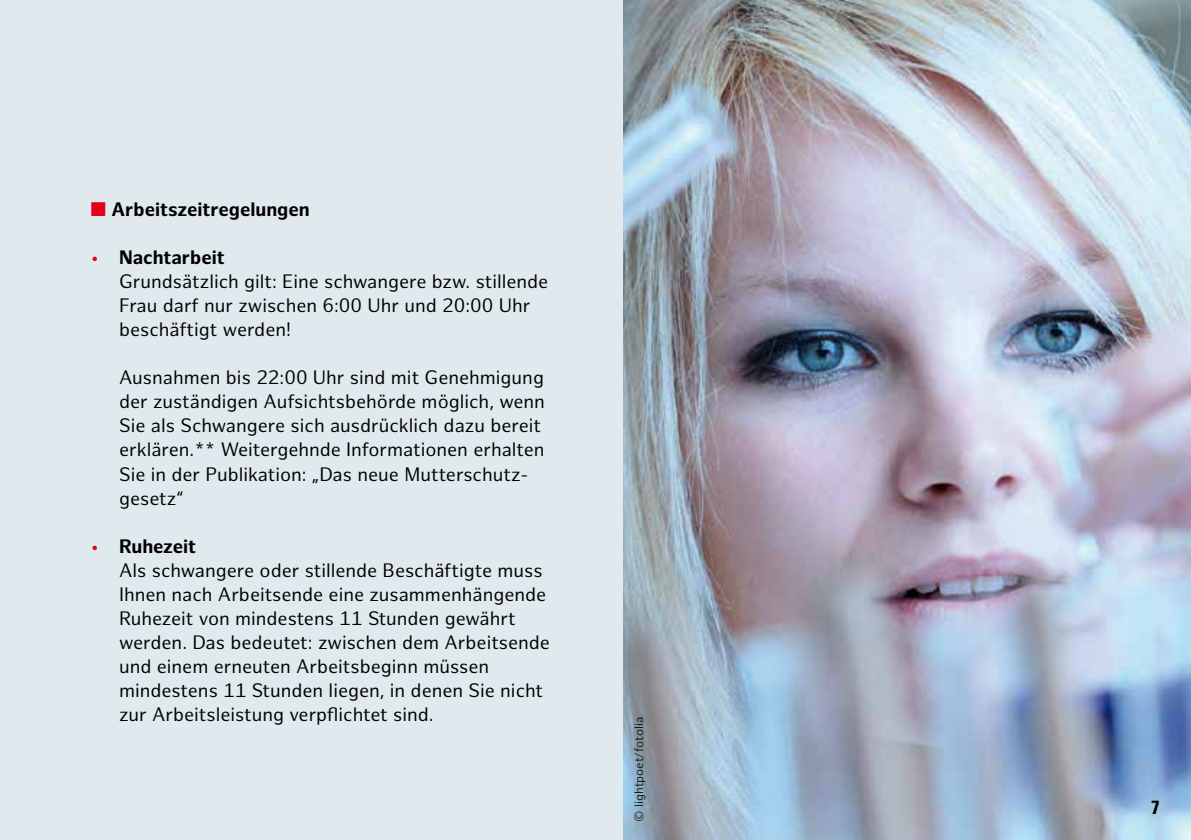
<style>
.page{position:relative;width:1191px;height:840px;background:#fff}
.page>*{position:absolute;margin:0;border:0;box-sizing:border-box;transform-origin:0 0}
.t1{font:19px/24px "Hamburg Sans";color:#000}
.t2{font:700 19px "Hamburg Sans";color:#000}
.t3{font:700 condensed 19px "Univers LT Std";color:#000}
.t4{font:12px "Hamburg Sans";color:#000}
.s1{color:#e2001a}
.s2{font-weight:700}
</style>
<div class="page">
<div style="left:0;top:0;width:1191px;height:839px;background:#e0e9ed"></div>
<img style="left:624px;top:0;width:567px;height:839px">
<p class="t2" style="left:91px;top:198px;width:220px"><span class="s1">■</span> Arbeitszeitregelungen</p>
<p class="t1" style="left:119px;top:246px;width:431px;text-indent:-28px"><span class="s1">•</span> <span class="s2">Nachtarbeit<br></span>Grundsätzlich gilt: Eine schwangere bzw. stillende Frau darf nur zwischen 6:00 Uhr und 20:00 Uhr beschäftigt werden!</p>
<p class="t1" style="left:119px;top:366px;width:427px">Ausnahmen bis 22:00 Uhr sind mit Genehmigung der zuständigen Aufsichtsbehörde möglich, wenn Sie als Schwangere sich ausdrücklich dazu bereit erklären.** Weitergehnde Informationen erhalten Sie in der Publikation: „Das neue Mutterschutz&shy;gesetz“</p>
<p class="t1" style="left:119px;top:534px;width:432px;text-indent:-28px"><span class="s1">•</span> <span class="s2">Ruhezeit<br></span>Als schwangere oder stillende Beschäftigte muss Ihnen nach Arbeitsende eine zusammenhängende Ruhezeit von mindestens 11 Stunden gewährt werden. Das bedeutet: zwischen dem Arbeitsende und einem erneuten Arbeitsbeginn müssen mindestens 11 Stunden liegen, in denen Sie nicht zur Arbeitsleistung verpflichtet sind.</p>
<p class="t4" style="left:632px;top:821px;width:106px;rotate:-90deg">© lightpoet/fotolia</p>
<p class="t3" style="left:1151px;top:795px;width:10px">7</p>
</div>
